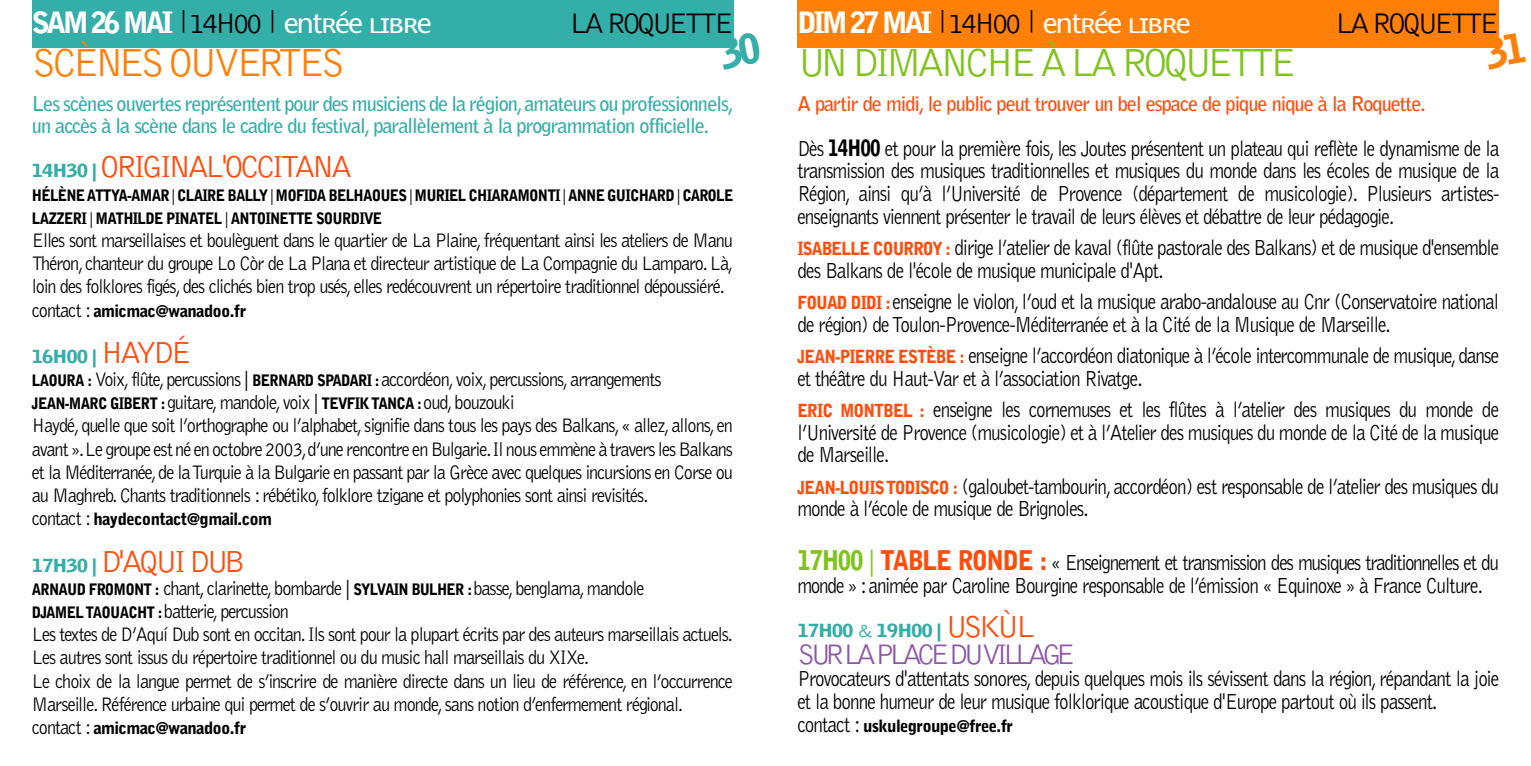
<style>
.page{position:relative;width:1531px;height:766px;background:#fff}
.page>*{position:absolute;margin:0;border:0;box-sizing:border-box;transform-origin:0 0}
.t1{font:300 40.5px "Bell Gothic";letter-spacing:-.11em;color:#80c31c}
.t2{font:300 40.5px "Bell Gothic";letter-spacing:-.11em;color:#ff8008}
.t3{font:300 31.5px "Bell Gothic";letter-spacing:-.11em;color:#ff4c0b}
.t4{font:29.25px "Migraine Sans";letter-spacing:-.06em;color:#fff}
.t5{font:300 29.25px "Bell Gothic";letter-spacing:-.11em;color:#000}
.t6{font:300 29.25px "Bell Gothic";letter-spacing:-.165em;color:#8d57a7}
.t7{font:300 22.5px/22.5px "Bell Gothic";letter-spacing:-.05em;color:#000;scale:.85 1}
.t8{font:300 20.25px/23.2px "Bell Gothic";letter-spacing:-.055em;color:#000;scale:.9 1}
.t9{font:700 20.25px/21.6px "Bell Gothic";letter-spacing:-.05em;color:#34aea8}
.t10{font:700 20.25px "Bell Gothic";letter-spacing:-.05em;color:#ff4c0b}
.t11{font:900 18px "Bell Gothic";letter-spacing:-.055em;color:#34aea8;scale:1.15 1}
.t12{font:900 16.88px "Bell Gothic";letter-spacing:-.04em;color:#000}
.t13{font:900 15.75px/23.2px "Bell Gothic";letter-spacing:-.055em;color:#000;scale:.9 1}
.s1{font-family:"Bell Gothic";font-weight:900}
.s2{font-family:"Bell Gothic";font-weight:300;color:#000}
.s3{font-weight:900;font-size:18px;color:#34aea8}
.s4{font-weight:300}
.s5{font-weight:300;font-size:20.25px}
.s6{font-weight:300;font-size:31.5px;color:#ff4c0b}
.s7{font-weight:900;font-size:15.75px}
.s8{font-weight:900}
.s9{font-weight:900;font-size:18px;color:#ff4c0b}
.s10{font-weight:900;font-size:27px;color:#80c31c}
.s11{font-size:27px;color:#80c31c}
.s12{font-weight:900;font-size:27px;color:#ff4c0b}
.s13{font-weight:300;font-size:22.5px}
</style>
<div class="page">
<div style="left:32px;top:0;width:701px;height:48px;background:#34aea8"></div>
<div style="left:797px;top:0;width:702px;height:48px;background:#ff8008"></div>
<svg style="left:733px;top:32px;width:1px;height:16px"></svg>
<h3 class="t4" style="left:32px;top:10px;width:401px"><span class="s1">SAM 26 MAI</span> <sup>|</sup> <span class="s2">14H00</span> <sup>|</sup> ENTRéE LIBRE</h3>
<h3 class="t5" style="left:570px;top:12px;width:165px">LA ROQUETTE</h3>
<h1 class="t2" style="left:32px;top:48px;width:315px">SCÈNES OUVERTES</h1>
<p class="t9" style="left:32px;top:94px;width:703px">Les scènes ouvertes représentent pour des musiciens de la région,amateurs ou professionnels, un accès à la scène dans le cadre du festival, parallèlement à la programmation officielle.</p>
<h2 class="t3" style="left:32px;top:155px;width:322px"><span class="s3">14H30 |</span> ORIGINAL'OCCITANA</h2>
<p class="t13" style="left:32px;top:184px;width:781px">HÉLÈNE ATTYA-AMAR <span class="s4">|</span> CLAIRE BALLY <span class="s4">|</span> MOFIDA BELHAOUES <span class="s4">|</span> MURIEL CHIARAMONTI <span class="s4">|</span> ANNE GUICHARD <span class="s4">|</span> CAROLE<br>LAZZERI <span class="s4">|</span> MATHILDE PINATEL <span class="s4">|</span> ANTOINETTE SOURDIVE</p>
<p class="t8" style="left:32px;top:230px;width:781px;text-align:justify">Elles sont marseillaises et boulèguent dans le quartier de La Plaine, fréquentant ainsi les ateliers de Manu Théron, chanteur du groupe Lo Còr de La Plana et directeur artistique de La Compagnie du Lamparo. Là, loin des folklores figés, des clichés bien trop usés, elles redécouvrent un répertoire traditionnel dépoussiéré.</p>
<p class="t12" style="left:32px;top:304px;width:216px"><span class="s5">contact :</span> amicmac@wanadoo.fr</p>
<p class="t11" style="left:32px;top:349px;width:140px">16H00 | <span class="s6">HAYDÉ</span></p>
<p class="t8" style="left:32px;top:369px;width:780px"><span class="s7">LAOURA :</span> Voix, flûte, percussions | <span class="s7">BERNARD SPADARI :</span>accordéon, voix, percussions, arrangements <span class="s7">JEAN-MARC GIBERT :</span>guitare, mandole, voix | <span class="s7">TEVFIK TANCA :</span>oud, bouzouki<br>Haydé, quelle que soit l’orthographe ou l’alphabet, signifie dans tous les pays des Balkans, « allez, allons, en avant ».Le groupe est né en octobre 2003,d’une rencontre en Bulgarie.Il nous emmène à travers les Balkans et la Méditerranée,de la Turquie à la Bulgarie en passant par la Grèce avec quelques incursions en Corse ou au Maghreb. Chants traditionnels : rébétiko, folklore tzigane et polyphonies sont ainsi revisités.</p>
<p class="t12" style="left:32px;top:512px;width:242px"><span class="s5">contact :</span> haydecontact@gmail.com</p>
<h2 class="t3" style="left:32px;top:549px;width:215px"><span class="s3">17H30 |</span> D'AQUI DUB</h2>
<p class="t8" style="left:32px;top:577px;width:780px"><span class="s7">ARNAUD FROMONT :</span> chant, clarinette, bombarde | <span class="s7">SYLVAIN BULHER :</span>basse, benglama, mandole<br><span class="s7">DJAMEL TAOUACHT :</span>batterie, percussion<br>Les textes de D’Aquí Dub sont en occitan.Ils sont pour la plupart écrits par des auteurs marseillais actuels.<br>Les autres sont issus du répertoire traditionnel ou du music hall marseillais du XIXe.<br>Le choix de la langue permet de s’inscrire de manière directe dans un lieu de référence, en l’occurrence Marseille. Référence urbaine qui permet de s’ouvrir au monde, sans notion d’enfermement régional.</p>
<p class="t12" style="left:32px;top:721px;width:216px"><span class="s5">contact :</span> amicmac@wanadoo.fr</p>
<h3 class="t4" style="left:797px;top:10px;width:394px"><span class="s1">DIM 27 MAI</span> <sup>|</sup> <span class="s2">14H00</span> <sup>|</sup> ENTRéE LIBRE</h3>
<h3 class="t5" style="left:1335px;top:12px;width:165px">LA ROQUETTE</h3>
<h1 class="t1" style="left:797px;top:48px;width:501px">UN DIMANCHE À LA ROQUETTE</h1>
<p class="t10" style="left:797px;top:96px;width:630px">A partir de midi, le public peut trouver un bel espace de pique nique à la Roquette.</p>
<p class="t7" style="left:797px;top:138px;width:827px;text-align:justify">Dès <span class="s8">14H00</span> et pour la première fois, les Joutes présentent un plateau qui reflète le dynamisme de la transmission des musiques traditionnelles et musiques du monde dans les écoles de musique de la Région, ainsi qu’à l’Université de Provence (département de musicologie). Plusieurs artistes&shy;enseignants viennent présenter le travail de leurs élèves et débattre de leur pédagogie.</p>
<p class="t7" style="left:797px;top:237px;width:827px"><span class="s9">ISABELLE COURROY :</span> dirige l’atelier de kaval (flûte pastorale des Balkans) et de musique d'ensemble des Balkans de l'école de musique municipale d'Apt.</p>
<p class="t7" style="left:797px;top:291px;width:827px"><span class="s9">FOUAD DIDI :</span>enseigne le violon, l’oud et la musique arabo-andalouse au Cnr (Conservatoire national de région) de Toulon-Provence-Méditerranée et à la Cité de la Musique de Marseille.</p>
<p class="t7" style="left:797px;top:345px;width:827px"><span class="s9">JEAN-PIERRE ESTÈBE :</span> enseigne l’accordéon diatonique à l’école intercommunale de musique,danse et théâtre du Haut-Var et à l’association Rivatge.</p>
<p class="t7" style="left:797px;top:399px;width:827px;text-align:justify"><span class="s9">ERIC MONTBEL :</span> enseigne les cornemuses et les flûtes à l’atelier des musiques du monde de l’Université de Provence (musicologie) et à l’Atelier des musiques du monde de la Cité de la musique de Marseille.</p>
<p class="t7" style="left:797px;top:476px;width:827px"><span class="s9">JEAN-LOUIS TODISCO :</span> (galoubet-tambourin, accordéon) est responsable de l’atelier des musiques du monde à l’école de musique de Brignoles.</p>
<p class="t7" style="left:797px;top:552px;width:827px"><span class="s10">17H00</span> <span class="s11">|</span> <span class="s12">TABLE RONDE :</span> « Enseignement et transmission des musiques traditionnelles et du monde » :animée par Caroline Bourgine responsable de l’émission « Equinoxe » à France Culture.</p>
<p class="t11" style="left:797px;top:623px;width:208px">17H00 <span class="s4">&amp;</span> 19H00 | <span class="s6">USKÙL</span></p>
<h3 class="t6" style="left:797px;top:643px;width:279px">SUR LA PLACE DU VILLAGE</h3>
<p class="t7" style="left:797px;top:668px;width:827px">Provocateurs d'attentats sonores, depuis quelques mois ils sévissent dans la région, répandant la joie et la bonne humeur de leur musique folklorique acoustique d'Europe partout où ils passent.</p>
<p class="t12" style="left:797px;top:719px;width:217px"><span class="s13">contact :</span> uskulegroupe@free.fr</p>
</div>
